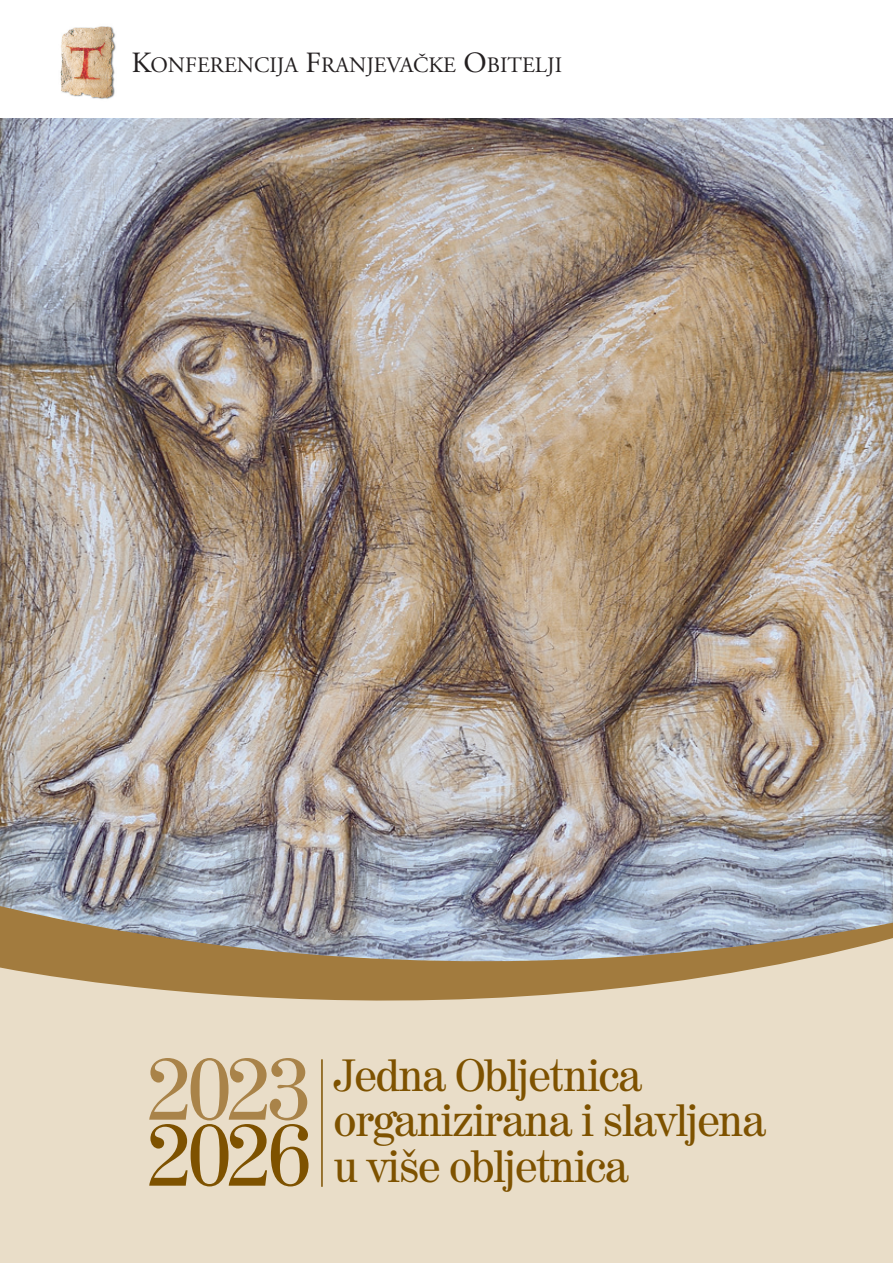
<style>
.page{position:relative;width:893px;height:1263px;background:#fff}
.page>*{position:absolute;margin:0;border:0;box-sizing:border-box;transform-origin:0 0}
.t1{font:87.3px "Century 725 BT";color:#a98349}
.t2{font:87.3px "Century 725 BT";color:#7e5200}
.t3{font:45px/45.8px "Century 725 BT";letter-spacing:-.03em;color:#7e5200}
.t4{font:22.05px "Adobe Garamond Pro";color:#231f20}
.s1{font-size:29.25px}
</style>
<div class="page">
<div style="left:0;top:967px;width:892px;height:296px;background:#e9ddc8"></div>
<img style="left:0;top:119px;width:892px;height:575px">
<hr style="left:321px;top:1059px;width:2px;height:128px;background:#7e5200">
<img style="left:60px;top:26px;width:56px;height:73px">
<img style="left:0;top:694px;width:892px;height:391px">
<p class="t4" style="left:131px;top:57px;width:432px"><span class="s1">K</span>ONFERENCIJA <span class="s1">F</span>RANJEVAČKE <span class="s1">O</span>BITELJI</p>
<h1 class="t1" style="left:148px;top:1056px;width:165px">2023</h1>
<h1 class="t2" style="left:148px;top:1122px;width:165px">2026</h1>
<p class="t3" style="left:334px;top:1056px;width:434px">Jedna Obljetnica organizirana i slavljena u više obljetnica</p>
</div>
